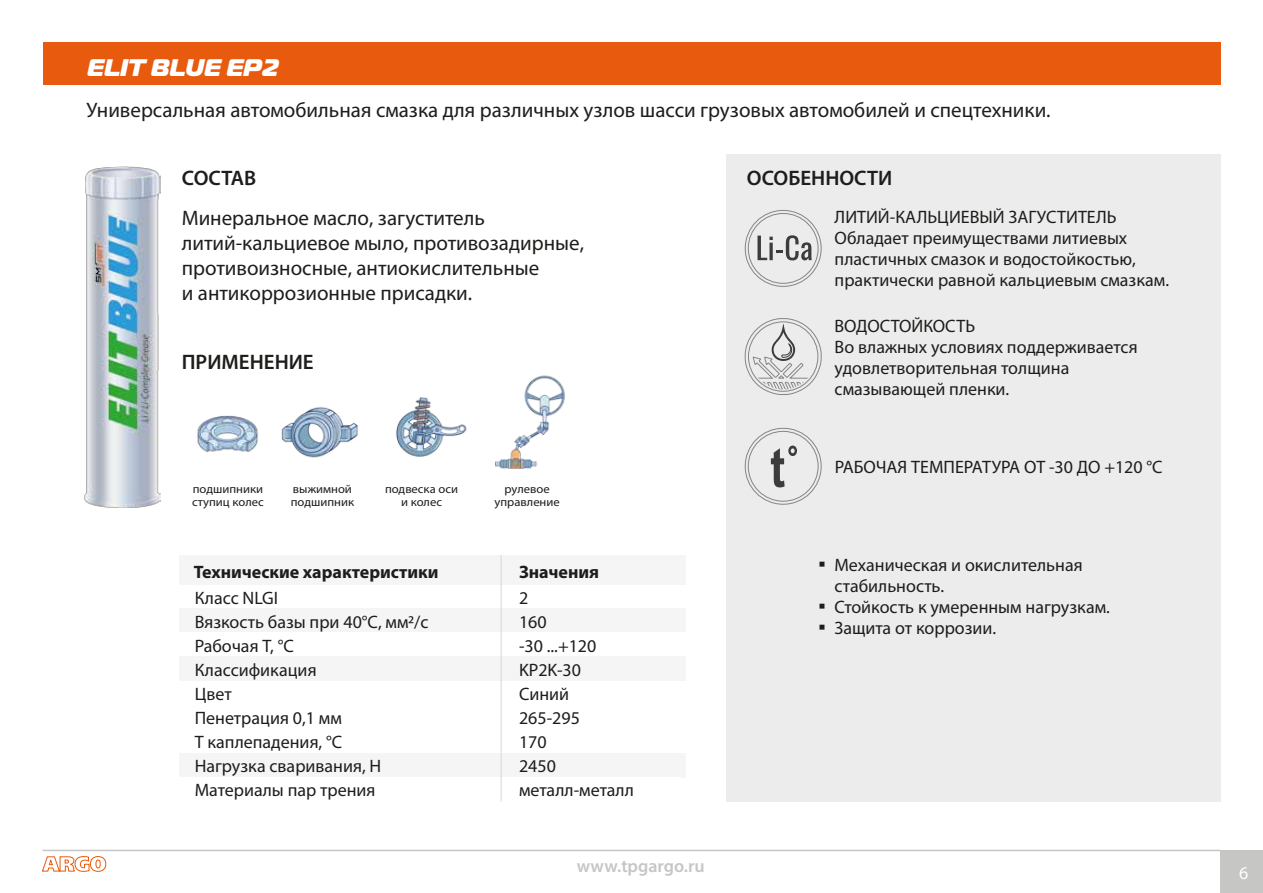
<style>
.page{position:relative;width:1263px;height:893px;background:#fff}
.page>*{position:absolute;margin:0;border:0;box-sizing:border-box;transform-origin:0 0}
.t1{font:italic 800 24px "Magistral";color:#fff}
.t2{font:21px/25.2px "Myriad Pro";color:#1d1d1b}
.t3{font:600 21px "Myriad Pro";color:#1d1d1b}
.t4{font:18px/24px "Myriad Pro";color:#1d1d1b}
.t5{font:700 18px "Myriad Pro";color:#1d1d1b}
.t6{font:600 18px "Myriad Pro";color:#c6c6c6}
.t7{font:italic 17.55px "Myriad Pro";color:#fff}
.t8{font:12px/13.5px "Myriad Pro";color:#1d1d1b;scale:1.05 1}
.s1{font-family:"Koz Go Pr 6 N"}
.s2{font-style:normal;font-size:18px}
</style>
<div class="page">
<div style="left:43px;top:42px;width:1177px;height:43px;background:#e85a0d"></div>
<hr style="left:43px;top:850px;width:1177px;height:1px;background:#c6c6c5">
<svg style="left:41px;top:856px;width:66px;height:16px"></svg>
<div style="left:1220px;top:850px;width:43px;height:43px;background:#c6c6c5"></div>
<img style="left:84px;top:166px;width:77px;height:341px">
<div style="left:726px;top:154px;width:494px;height:648px;background:#ececec"></div>
<div style="left:180px;top:753px;width:506px;height:25px;background:#f5f5f5"></div>
<div style="left:180px;top:609px;width:506px;height:24px;background:#f5f5f5"></div>
<div style="left:180px;top:657px;width:506px;height:24px;background:#f5f5f5"></div>
<div style="left:180px;top:555px;width:506px;height:30px;background:#f5f5f5"></div>
<hr style="left:501px;top:555px;width:1px;height:247px;background:#d9d9d9">
<svg style="left:745px;top:318px;width:77px;height:77px"></svg>
<div style="left:745px;top:428px;width:76px;height:77px;border:1px solid #848585;border-radius:50%"></div>
<div style="left:748px;top:431px;width:70px;height:70px;border:1px solid #848585;border-radius:50%"></div>
<svg style="left:771px;top:446px;width:26px;height:41px"></svg>
<div style="left:745px;top:210px;width:76px;height:77px;border:1px solid #848585;border-radius:50%"></div>
<div style="left:748px;top:213px;width:70px;height:71px;border:1px solid #848585;border-radius:50%"></div>
<svg style="left:757px;top:235px;width:55px;height:25px"></svg>
<img style="left:495px;top:375px;width:70px;height:94px">
<img style="left:396px;top:397px;width:71px;height:60px">
<img style="left:281px;top:407px;width:77px;height:51px">
<img style="left:197px;top:415px;width:61px;height:38px">
<h1 class="t1" style="left:87px;top:51px;width:193px">ELIT BLUE EP2</h1>
<p class="t2" style="left:86px;top:97px;width:966px">Универсальная автомобильная смазка для различных узлов шасси грузовых автомобилей и спецтехники.</p>
<p class="t3" style="left:182px;top:165px;width:76px">СОСТАВ</p>
<p class="t2" style="left:182px;top:205px;width:404px">Минеральное масло, загуститель литий-кальциевое мыло, противозадирные, противоизносные, антиокислительные<br>и антикоррозионные присадки.</p>
<p class="t3" style="left:182px;top:348px;width:133px">ПРИМЕНЕНИЕ</p>
<p class="t8" style="left:192px;top:482px;width:70px">подшипники ступиц колес</p>
<p class="t8" style="left:291px;top:482px;width:62px">выжимной подшипник</p>
<p class="t8" style="left:385px;top:482px;width:71px;text-align:center">подвеска оси и колес</p>
<p class="t8" style="left:494px;top:482px;width:64px;text-align:center">рулевое управление</p>
<p class="t5" style="left:194px;top:560px;width:246px">Технические характеристики</p>
<p class="t5" style="left:519px;top:560px;width:82px">Значения</p>
<p class="t4" style="left:195px;top:585px;width:235px">Класс NLGI<br>Вязкость базы при 40°С, мм2/с<br>Рабочая Т, °С<br>Классификация<br>Цвет<br>Пенетрация 0,1 мм<br>Т каплепадения, °С<br>Нагрузка сваривания, Н<br>Материалы пар трения</p>
<p class="t4" style="left:519px;top:585px;width:116px">2<br>160<br>-30 ...+120<br>KP2K-30<br>Синий<br>265-295<br>170<br>2450 металл-металл</p>
<p class="t3" style="left:747px;top:165px;width:147px">ОСОБЕННОСТИ</p>
<p class="t4" style="left:835px;top:206px;width:336px;line-height:21px">ЛИТИЙ-КАЛЬЦИЕВЫЙ ЗАГУСТИТЕЛЬ Обладает преимуществами литиевых пластичных смазок и водостойкостью, практически равной кальциевым смазкам.</p>
<p class="t4" style="left:835px;top:315px;width:305px;line-height:21px">ВОДОСТОЙКОСТЬ<br>Во влажных условиях поддерживается удовлетворительная толщина смазывающей пленки.</p>
<p class="t4" style="left:835px;top:454px;width:329px">РАБОЧАЯ ТЕМПЕРАТУРА ОТ -30 ДО +120 °С</p>
<p class="t4" style="left:813px;top:553px;width:271px"><span class="s1">▪</span> Механическая и окислительная</p>
<p class="t4" style="left:813px;top:595px;width:298px"><span class="s1">▪</span> Стойкость к умеренным нагрузкам.</p>
<p class="t4" style="left:813px;top:616px;width:184px"><span class="s1">▪</span> Защита от коррозии.</p>
<p class="t4" style="left:834px;top:574px;width:111px">стабильность.</p>
<p class="t6" style="left:577px;top:854px;width:129px">www.tpgargo.ru</p>
<p class="t7" style="left:1237px;top:855px;width:13px">2<span class="s2">6</span></p>
</div>
